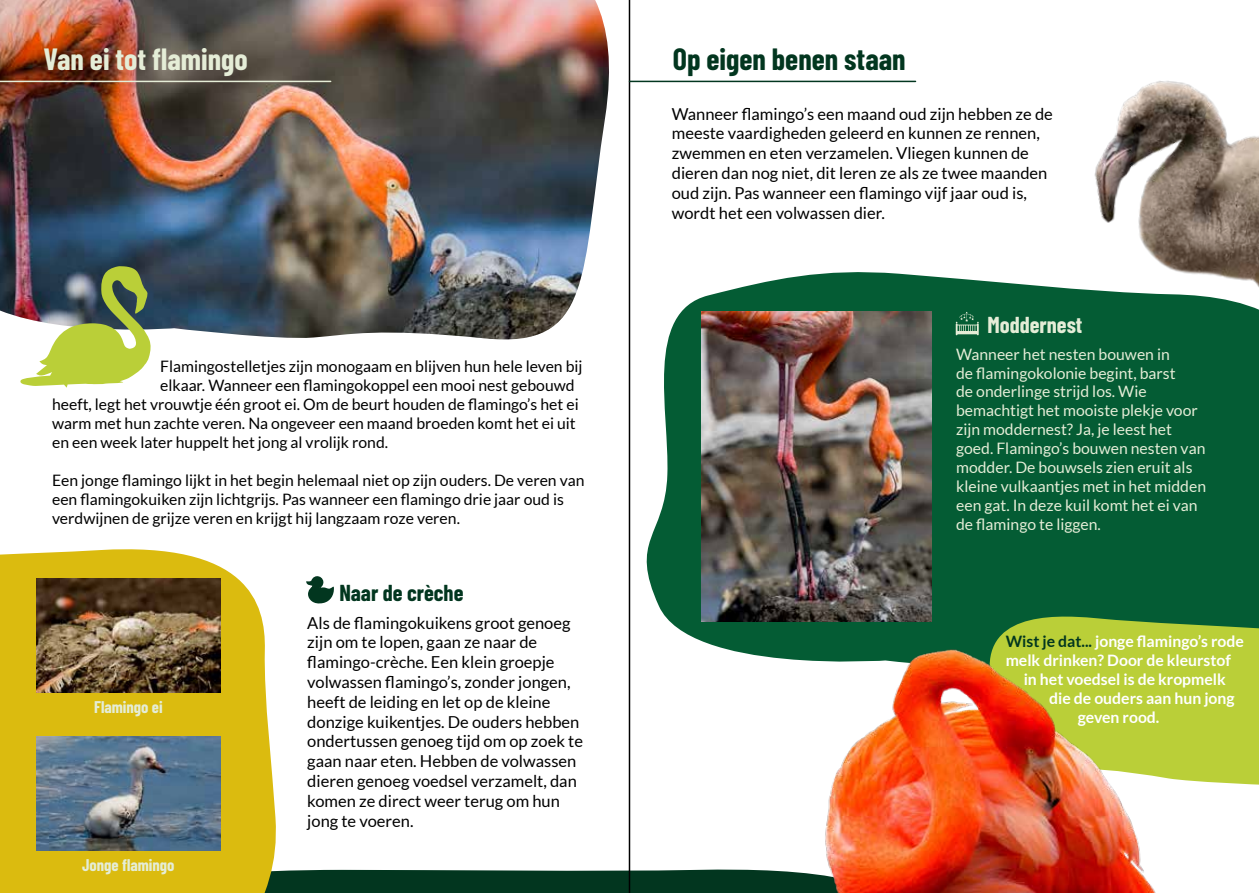
<style>
.page{position:relative;width:1259px;height:893px;background:#fff}
.page>*{position:absolute;margin:0;border:0;box-sizing:border-box;transform-origin:0 0}
.t1{font:700 30px "Barlow Condensed";color:#02361f}
.t2{font:700 30px "Barlow Condensed";color:#e5edd7}
.t3{font:700 22.5px "Barlow Condensed";color:#02361f}
.t4{font:700 22.5px "Barlow Condensed";color:#e5edd7}
.t5{font:16.5px/19.8px "Lato";color:#000}
.t6{font:700 16.5px "Barlow Condensed";color:#e5edd7}
.t7{font:15.75px/18.9px "Lato";color:#000}
.t8{font:15.75px/18.9px "Lato";color:#e5edd7}
.t9{font:700 15.75px "Lato";color:#fff}
.s1{color:#02361f}
</style>
<div class="page">
<img style="left:0;top:0;width:609px;height:340px">
<svg style="left:278px;top:868px;width:531px;height:25px;background:#1a4934"></svg>
<hr style="left:0;top:81px;width:331px;height:1px;background:#e5edd7">
<svg style="left:0;top:549px;width:278px;height:344px;background:#ddc128"></svg>
<hr style="left:629px;top:0;width:1px;height:893px;background:#000">
<img style="left:36px;top:578px;width:184px;height:115px">
<img style="left:36px;top:736px;width:184px;height:115px">
<svg style="left:628px;top:268px;width:631px;height:414px;fill:#045c34"></svg>
<hr style="left:629px;top:81px;width:286px;height:1px;background:#02361f">
<svg style="left:982px;top:613px;width:277px;height:172px;background:#a0be39"></svg>
<img style="left:701px;top:312px;width:230px;height:309px">
<svg style="left:18px;top:266px;width:133px;height:122px"></svg>
<svg style="left:311px;top:576px;width:13px;height:13px"></svg>
<svg style="left:306px;top:580px;width:28px;height:24px"></svg>
<svg style="left:955px;top:312px;width:19px;height:23px"></svg>
<img style="left:809px;top:644px;width:365px;height:249px">
<img style="left:974px;top:81px;width:285px;height:260px">
<h1 class="t2" style="left:43px;top:38px;width:206px">Van ei tot flamingo</h1>
<p class="t7" style="left:160px;top:357px;width:424px">Flamingostelletjes zijn monogaam en blijven hun hele leven bij</p>
<p class="t7" style="left:160px;top:376px;width:416px">elkaar. Wanneer een flamingokoppel een mooi nest gebouwd</p>
<p class="t7" style="left:52px;top:395px;width:528px">heeft, legt het vrouwtje één groot ei. Om de beurt houden de flamingo’s het ei</p>
<p class="t7" style="left:52px;top:414px;width:525px">warm met hun zachte veren. Na ongeveer een maand broeden komt het ei uit</p>
<p class="t7" style="left:52px;top:433px;width:337px">en een week later huppelt het jong al vrolijk rond.</p>
<p class="t7" style="left:52px;top:470px;width:534px">Een jonge flamingo lijkt in het begin helemaal niet op zijn ouders. De veren van een flamingokuiken zijn lichtgrijs. Pas wanneer een flamingo drie jaar oud is verdwijnen de grijze veren en krijgt hij langzaam roze veren.</p>
<p class="t6" style="left:94px;top:696px;width:70px">Flamingo ei</p>
<p class="t6" style="left:82px;top:853px;width:94px">Jonge flamingo</p>
<h2 class="t3" style="left:339px;top:577px;width:126px">Naar de crèche</h2>
<p class="t5" style="left:307px;top:613px;width:277px">Als de flamingokuikens groot genoeg zijn om te lopen, gaan ze naar de flamingo-crèche. Een klein groepje volwassen flamingo’s, zonder jongen, heeft de leiding en let op de kleine donzige kuikentjes. De ouders hebben ondertussen genoeg tijd om op zoek te gaan naar eten. Hebben de volwassen dieren genoeg voedsel verzamelt, dan komen ze direct weer terug om hun jong te voeren.</p>
<h1 class="t1" style="left:673px;top:38px;width:234px">Op eigen benen staan</h1>
<p class="t5" style="left:672px;top:104px;width:382px">Wanneer flamingo’s een maand oud zijn hebben ze de meeste vaardigheden geleerd en kunnen ze rennen, zwemmen en eten verzamelen. Vliegen kunnen de dieren dan nog niet, dit leren ze als ze twee maanden oud zijn. Pas wanneer een flamingo vijf jaar oud is, wordt het een volwassen dier.</p>
<h2 class="t4" style="left:987px;top:308px;width:97px">Moddernest</h2>
<p class="t8" style="left:956px;top:344px;width:251px">Wanneer het nesten bouwen in<br>de flamingokolonie begint, barst<br>de onderlinge strijd los. Wie bemachtigt het mooiste plekje voor zijn moddernest? Ja, je leest het goed. Flamingo’s bouwen nesten van modder. De bouwsels zien eruit als kleine vulkaantjes met in het midden een gat. In deze kuil komt het ei van de flamingo te liggen.</p>
<p class="t9" style="left:1005px;top:632px;width:240px"><span class="s1">Wist je dat...</span> jonge flamingo’s rode</p>
<p class="t9" style="left:1005px;top:651px;width:227px">melk drinken? Door de kleurstof</p>
<p class="t9" style="left:1023px;top:670px;width:204px">in het voedsel is de kropmelk</p>
<p class="t9" style="left:1049px;top:689px;width:187px">die de ouders aan hun jong</p>
<p class="t9" style="left:1077px;top:708px;width:83px">geven rood.</p>
</div>
